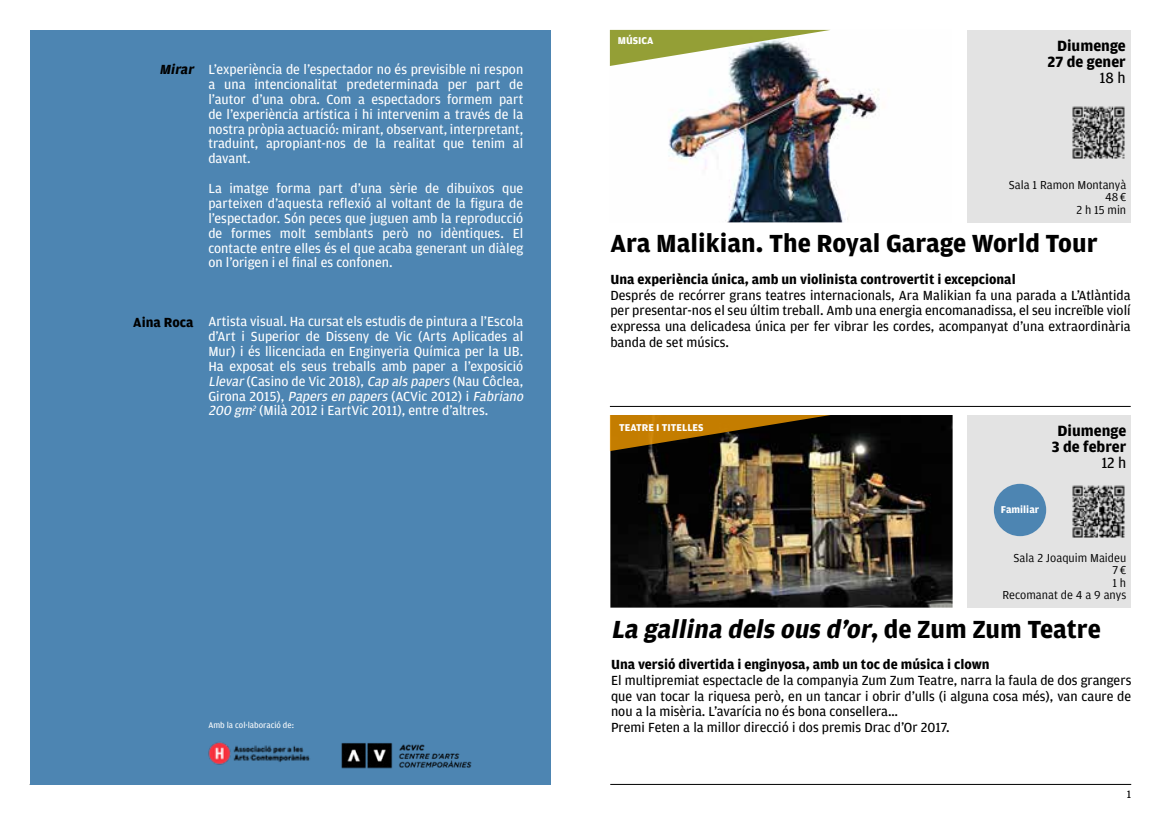
<style>
.page{position:relative;width:1161px;height:819px;background:#fff}
.page>*{position:absolute;margin:0;border:0;box-sizing:border-box;transform-origin:0 0}
.t1{font:700 26.25px "Amplitude";color:#000}
.t2{font:italic 700 26.25px "Amplitude";color:#000}
.t3{font:700 15.75px/15.8px "Amplitude";color:#000;text-align:right}
.t4{font:15.75px "Amplitude";color:#000}
.t5{font:14px/14.9px "Amplitude";color:#fff;text-align:justify}
.t6{font:14px/15.8px "Amplitude";color:#000;text-align:justify}
.t7{font:700 14px "Amplitude";color:#000}
.t8{font:italic 700 14px "Amplitude";color:#000}
.t9{font:12.25px/12.2px "Amplitude";color:#000;text-align:right}
.t10{font:11.38px "Amplitude";color:#000}
.t11{font:700 10.5px "Amplitude";color:#fff}
.t12{font:8.75px "Amplitude";color:#fff}
.s1{font-style:italic}
.s2{font-style:normal}
</style>
<div class="page">
<img style="left:610px;top:415px;width:342px;height:192px">
<hr style="left:30px;top:784px;width:521px;height:1px;background:#000">
<hr style="left:610px;top:784px;width:521px;height:1px;background:#000">
<div style="left:30px;top:30px;width:521px;height:754px;background:#4d85b2"></div>
<img style="left:341px;top:743px;width:131px;height:26px">
<img style="left:208px;top:742px;width:102px;height:23px">
<div style="left:967px;top:30px;width:164px;height:192px;background:#e3e3e3"></div>
<img style="left:668px;top:66px;width:212px;height:156px">
<svg style="left:610px;top:30px;width:220px;height:36px"></svg>
<svg style="left:610px;top:415px;width:221px;height:36px;background:#6a4606"></svg>
<hr style="left:610px;top:406px;width:521px;height:1px;background:#000">
<div style="left:967px;top:415px;width:164px;height:192px;background:#e3e3e3"></div>
<div style="left:994px;top:484px;width:52px;height:52px;background:#4d85b2;border-radius:50%"></div>
<img style="left:1072px;top:106px;width:53px;height:53px">
<img style="left:1072px;top:485px;width:53px;height:52px">
<p class="t8" style="left:160px;top:62px;width:38px">Mirar</p>
<p class="t5" style="left:208px;top:62px;width:316px">L’experiència de l’espectador no és previsible ni respon a una intencionalitat predeterminada per part de l’autor d’una obra. Com a espectadors formem part de l’experiència artística i hi intervenim a través de la nostra pròpia actuació: mirant, observant, interpretant, traduint, apropiant-nos de la realitat que tenim al davant.</p>
<p class="t5" style="left:208px;top:181px;width:316px">La imatge forma part d’una sèrie de dibuixos que parteixen d’aquesta reflexió al voltant de la figura de l’espectador. Són peces que juguen amb la reproducció de formes molt semblants però no idèntiques. El contacte entre elles és el que acaba generant un diàleg on l’origen i el final es confonen.</p>
<p class="t7" style="left:133px;top:314px;width:62px">Aina Roca</p>
<p class="t5" style="left:208px;top:314px;width:319px;text-align:left">Artista visual. Ha cursat els estudis de pintura a l’Escola d’Art i Superior de Disseny de Vic (Arts Aplicades al Mur) i és llicenciada en Enginyeria Química per la UB.<br>Ha exposat els seus treballs amb paper a l’exposició <span class="s1">Llevar</span> (Casino de Vic 2018), <span class="s1">Cap als papers</span> (Nau Côclea, Girona 2015), <span class="s1">Papers en papers</span> (ACVic 2012) i <span class="s1">Fabriano 200 gm</span><sup>2</sup> (Milà 2012 i EartVic 2011), entre d’altres.</p>
<p class="t12" style="left:208px;top:720px;width:87px">Amb la col·laboració de:</p>
<p class="t11" style="left:618px;top:34px;width:37px">MÚSICA</p>
<p class="t3" style="left:1047px;top:38px;width:80px">Diumenge<br>27 de gener</p>
<p class="t4" style="left:1099px;top:69px;width:28px">18 h</p>
<p class="t9" style="left:1009px;top:179px;width:119px">Sala 1 Ramon Montanyà<br>48 €<br>2 h 15 min</p>
<h1 class="t1" style="left:610px;top:229px;width:489px">Ara Malikian. The Royal Garage World Tour</h1>
<p class="t7" style="left:610px;top:271px;width:407px">Una experiència única, amb un violinista controvertit i excepcional</p>
<p class="t6" style="left:610px;top:287px;width:522px">Després de recórrer grans teatres internacionals, Ara Malikian fa una parada a L’Atlàntida per presentar-nos el seu últim treball. Amb una energia encomanadissa, el seu increïble violí expressa una delicadesa única per fer vibrar les cordes, acompanyat d’una extraordinària banda de set músics.</p>
<p class="t11" style="left:619px;top:421px;width:86px">TEATRE I TITELLES</p>
<p class="t3" style="left:1052px;top:423px;width:76px;text-align:center">Diumenge<br>3 de febrer</p>
<p class="t4" style="left:1101px;top:454px;width:26px">12 h</p>
<p class="t11" style="left:1001px;top:504px;width:40px">Familiar</p>
<p class="t9" style="left:1002px;top:552px;width:125px">Sala 2 Joaquim Maideu<br>7 €<br>1 h<br>Recomanat de 4 a 9 anys</p>
<h1 class="t2" style="left:611px;top:614px;width:491px">La gallina dels ous d’or<span class="s2">, d e Z u m Z u m Te a t r e</span></h1>
<p class="t7" style="left:611px;top:656px;width:380px">Una versió divertida i enginyosa, amb un toc de música i clown</p>
<p class="t6" style="left:611px;top:672px;width:522px;text-align:left">El multipremiat espectacle de la companyia Zum Zum Teatre, narra la faula de dos grangers que van tocar la riquesa però, en un tancar i obrir d’ulls (i alguna cosa més), van caure de nou a la misèria. L’avarícia no és bona consellera…<br>Premi Feten a la millor direcció i dos premis Drac d’Or 2017.</p>
<p class="t10" style="left:1127px;top:788px;width:6px">1</p>
</div>
